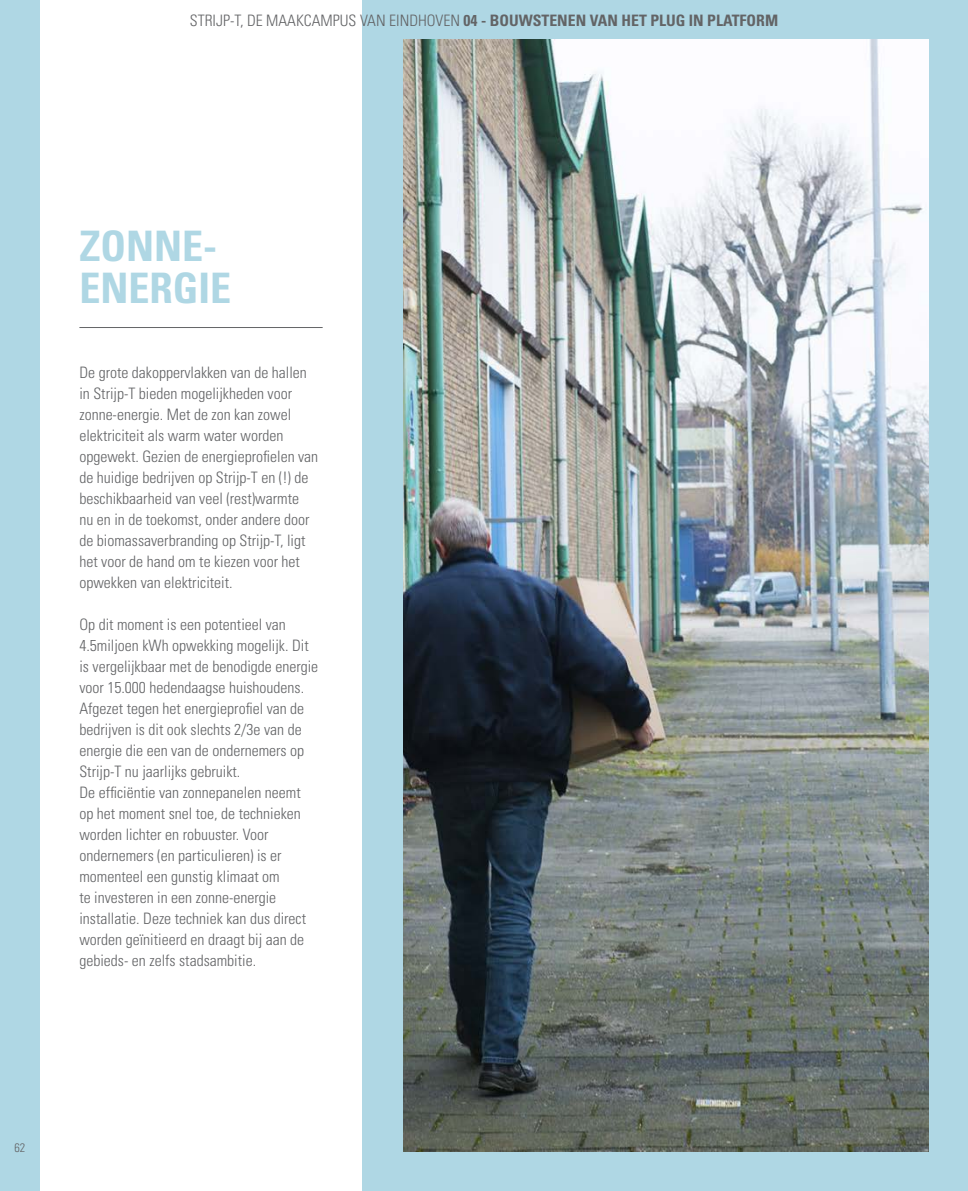
<style>
.page{position:relative;width:968px;height:1191px;background:#fff}
.page>*{position:absolute;margin:0;border:0;box-sizing:border-box;transform-origin:0 0}
.t1{font:700 condensed 42px/42px "Univers LT Std";color:#afd7e4}
.t2{font:300 condensed 15.75px/21px "Univers LT Std";color:#636466}
.t3{font:700 condensed 15.75px "Univers LT Std";color:#636466}
.t4{font:300 condensed 12.25px "Univers LT Std";color:#636466}
</style>
<div class="page">
<div style="left:362px;top:0;width:605px;height:1191px;background:#afd7e4"></div>
<img style="left:403px;top:40px;width:525px;height:1111px">
<div style="left:0;top:0;width:40px;height:1191px;background:#afd7e4"></div>
<hr style="left:79px;top:327px;width:243px;height:1px;background:#636466">
<p class="t2" style="left:190px;top:10px;width:8px">strijp</p>
<p class="t2" style="left:230px;top:10px;width:47px">-t, de maakcampus</p>
<p class="t2" style="left:360px;top:10px;width:10px">van</p>
<p class="t2" style="left:389px;top:10px;width:9px">eindhoven</p>
<p class="t3" style="left:463px;top:11px;width:316px">04 - BOUWSTENEN VAN HET PLUG IN PLATFORM</p>
<h1 class="t1" style="left:79px;top:224px;width:153px">ZONNE-<br>ENERGIE</h1>
<p class="t2" style="left:79px;top:362px;width:240px">De grote dakoppervlakken van de hallen in Strijp-T bieden mogelijkheden voor zonne-energie. Met de zon kan zowel elektriciteit als warm water worden opgewekt. Gezien de energieprofielen van de huidige bedrijven op Strijp-T en (!) de beschikbaarheid van veel (rest)warmte<br>nu en in de toekomst, onder andere door de biomassaverbranding op Strijp-T, ligt het voor de hand om te kiezen voor het opwekken van elektriciteit.</p>
<p class="t2" style="left:79px;top:614px;width:240px">Op dit moment is een potentieel van 4.5miljoen kWh opwekking mogelijk. Dit is vergelijkbaar met de benodigde energie voor 15.000 hedendaagse huishoudens.<br>Afgezet tegen het energieprofiel van de bedrijven is dit ook slechts 2/3e van de energie die een van de ondernemers op Strijp-T nu jaarlijks gebruikt.<br>De efficiëntie van zonnepanelen neemt op het moment snel toe, de technieken worden lichter en robuuster. Voor ondernemers (en particulieren) is er momenteel een gunstig klimaat om<br>te investeren in een zonne-energie installatie. Deze techniek kan dus direct worden geïnitieerd en draagt bij aan de gebieds- en zelfs stadsambitie.</p>
<p class="t4" style="left:14px;top:1140px;width:12px">62</p>
</div>
